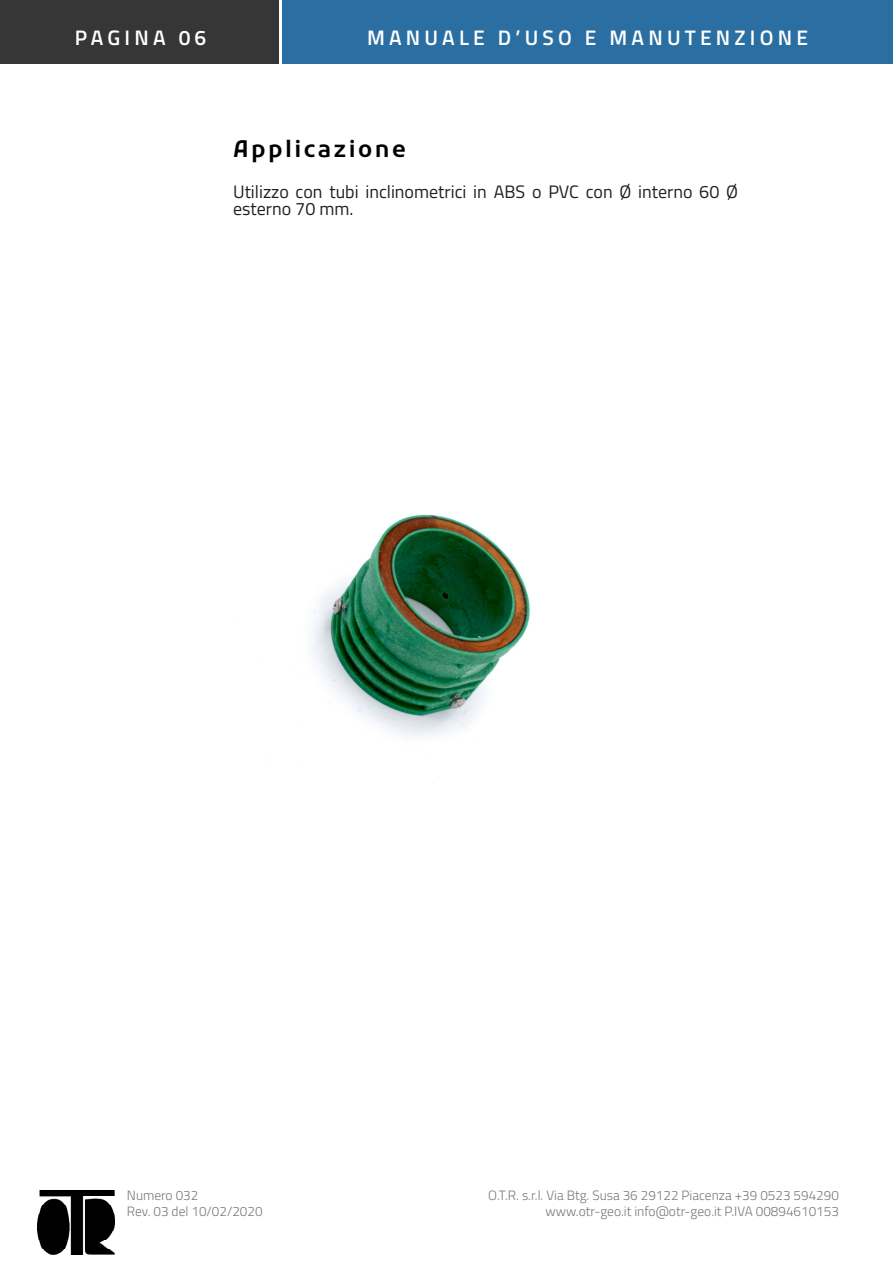
<style>
.page{position:relative;width:893px;height:1263px;background:#fff}
.page>*{position:absolute;margin:0;border:0;box-sizing:border-box;transform-origin:0 0}
.t1{font:600 22.5px "Kufam";letter-spacing:.11em;color:#000001}
.t2{font:600 21px "Titillium Web";letter-spacing:.2em;color:#fff}
.t3{font:18px/16.5px "Titillium Web";color:#231f20}
.t4{font:300 13.5px/16.2px "Titillium Web";color:#76787b;text-align:right}
</style>
<div class="page">
<img style="left:38px;top:1190px;width:76px;height:64px">
<div style="left:282px;top:0;width:611px;height:64px;background:#2b6fa2"></div>
<div style="left:0;top:0;width:279px;height:64px;background:#363636"></div>
<img style="left:311px;top:514px;width:219px;height:223px">
<p class="t2" style="left:75px;top:22px;width:133px">PAGINA 06</p>
<h2 class="t2" style="left:367px;top:22px;width:442px">MANUALE D’USO E MANUTENZIONE</h2>
<p class="t1" style="left:233px;top:136px;width:174px">Applicazione</p>
<p class="t3" style="left:233px;top:183px;width:507px">Utilizzo con tubi inclinometrici in ABS o PVC con Ø interno 60 Ø esterno 70 mm.</p>
<p class="t4" style="left:127px;top:1186px;width:73px">Numero 032</p>
<p class="t4" style="left:127px;top:1203px;width:137px">Rev. 03 del 10/02/2020</p>
<p class="t4" style="left:488px;top:1186px;width:352px">O.T.R. s.r.l. Via Btg. Susa 36 29122 Piacenza +39 0523 594290 www.otr-geo.it info@otr-geo.it P.IVA 00894610153</p>
</div>
